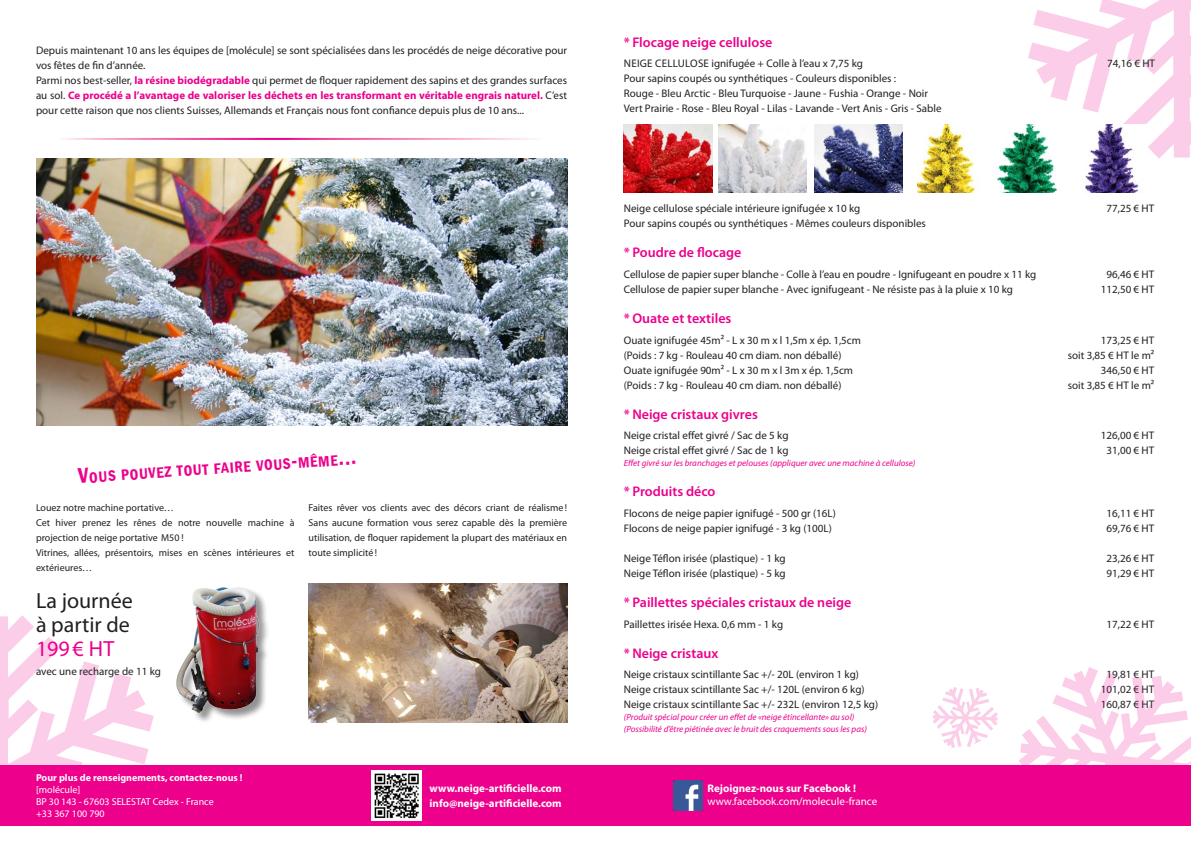
<style>
.page{position:relative;width:1191px;height:842px;background:#fff}
.page>*{position:absolute;margin:0;border:0;box-sizing:border-box;transform-origin:0 0}
.t1{font:22px/24px "Myriad Pro";color:#231f20}
.t2{font:22px "Myriad Pro";color:#ec008c}
.t3{font:600 condensed 15.4px "Franklin Gothic";color:#ec008c}
.t4{font:600 14px "Myriad Pro";color:#ec008c}
.t5{font:11px/15px "Myriad Pro";color:#231f20}
.t6{font:700 11px/15px "Myriad Pro";color:#fff}
.t7{font:11px "Myriad Pro";color:#fff}
.t8{font:10px/15px "Myriad Pro";color:#231f20}
.t9{font:10px/12px "Myriad Pro";color:#fff}
.t10{font:700 10px "Myriad Pro";color:#fff}
.t11{font:italic 9px/12px "Myriad Pro";color:#ec008c}
.s1{font-weight:700;color:#ec008c}
.s2{font-size:22px}
</style>
<div class="page">
<svg style="left:1028px;top:0;width:163px;height:159px"></svg>
<svg style="left:0;top:615px;width:154px;height:150px"></svg>
<svg style="left:933px;top:687px;width:65px;height:61px"></svg>
<svg style="left:1019px;top:667px;width:172px;height:98px"></svg>
<div style="left:177px;top:588px;width:93px;height:136px;background:#231f20;opacity:.49"></div>
<img style="left:176px;top:587px;width:94px;height:126px">
<img style="left:624px;top:124px;width:88px;height:69px">
<img style="left:718px;top:125px;width:88px;height:67px">
<img style="left:814px;top:125px;width:88px;height:67px">
<img style="left:996px;top:125px;width:65px;height:67px">
<img style="left:1077px;top:125px;width:69px;height:67px">
<img style="left:917px;top:125px;width:59px;height:67px">
<img style="left:36px;top:159px;width:531px;height:267px">
<div style="left:0;top:765px;width:1191px;height:61px;background:#ec008c"></div>
<img style="left:673px;top:781px;width:30px;height:29px">
<img style="left:371px;top:770px;width:51px;height:50px">
<img style="left:309px;top:583px;width:258px;height:139px">
<p class="t5" style="left:36px;top:42px;width:532px">Depuis maintenant 10 ans les équipes de [molécule] se sont spécialisées dans les procédés de neige décorative pour vos fêtes de fin d’année.<br>Parmi nos best-seller, <span class="s1">la résine biodégradable</span> qui permet de floquer rapidement des sapins et des grandes surfaces au sol. <span class="s1">Ce procédé a l’avantage de valoriser les déchets en les transformant en véritable engrais naturel.</span> C’est pour cette raison que nos clients Suisses, Allemands et Français nous font confiance depuis plus de 10 ans...</p>
<h2 class="t3" style="left:78px;top:468px;width:280px;rotate:-4deg"><span class="s2">V</span>ous pouvez tout faire vous<span class="s2">-</span>même<span class="s2">...</span></h2>
<p class="t8" style="left:36px;top:500px;width:260px">Louez notre machine portative…<br>Cet hiver prenez les rênes de notre nouvelle machine à projection de neige portative M50 !<br>Vitrines, allées, présentoirs, mises en scènes intérieures et extérieures…</p>
<p class="t8" style="left:309px;top:500px;width:260px;text-align:justify">Faites rêver vos clients avec des décors criant de réalisme!<br>Sans aucune formation vous serez capable dès la première utilisation, de floquer rapidement la plupart des matériaux en toute simplicité!</p>
<h1 class="t1" style="left:36px;top:588px;width:98px">La journée à partir de</h1>
<h1 class="t2" style="left:36px;top:635px;width:80px">199€ hT</h1>
<p class="t5" style="left:36px;top:663px;width:126px">avec une recharge de 11 kg</p>
<p class="t4" style="left:624px;top:33px;width:150px">* Flocage neige cellulose</p>
<p class="t5" style="left:624px;top:56px;width:14px">Neige</p>
<p class="t5" style="left:655px;top:56px;width:7px">cell</p>
<p class="t5" style="left:678px;top:56px;width:14px">ulose</p>
<p class="t5" style="left:711px;top:56px;width:153px">ignifugée + Colle à l’eau x 7,75 kg</p>
<p class="t5" style="left:1107px;top:56px;width:49px">74,16 € HT</p>
<p class="t5" style="left:624px;top:71px;width:319px">Pour sapins coupés ou synthétiques - Couleurs disponibles :<br>Rouge - Bleu Arctic - Bleu Turquoise - Jaune - Fushia - Orange - Noir<br>Vert Prairie - Rose - Bleu Royal - Lilas - Lavande - Vert Anis - Gris - Sable</p>
<p class="t5" style="left:624px;top:201px;width:238px">Neige cellulose spéciale intérieure ignifugée x 10 kg</p>
<p class="t5" style="left:1106px;top:201px;width:49px">77,25 € HT</p>
<p class="t5" style="left:624px;top:216px;width:304px">Pour sapins coupés ou synthétiques - Mêmes couleurs disponibles</p>
<p class="t4" style="left:624px;top:244px;width:119px">* Poudre de flocage</p>
<p class="t5" style="left:624px;top:267px;width:414px">Cellulose de papier super blanche - Colle à l’eau en poudre - Ignifugeant en poudre x 11 kg</p>
<p class="t5" style="left:1106px;top:267px;width:49px">96,46 € HT</p>
<p class="t5" style="left:624px;top:282px;width:391px">Cellulose de papier super blanche - Avec ignifugeant - Ne résiste pas à la pluie x 10 kg</p>
<p class="t5" style="left:1100px;top:282px;width:55px">112,50 € HT</p>
<p class="t4" style="left:624px;top:309px;width:109px">* Ouate et textiles</p>
<p class="t5" style="left:624px;top:332px;width:239px">Ouate ignifugée 45m² - L x 30 m x l 1,5m x ép. 1,5cm</p>
<p class="t5" style="left:1100px;top:332px;width:55px">173,25 € HT</p>
<p class="t5" style="left:624px;top:347px;width:219px">(Poids : 7 kg - Rouleau 40 cm diam. non déballé)</p>
<p class="t5" style="left:1067px;top:347px;width:88px">soit 3,85 € HT le m²</p>
<p class="t5" style="left:624px;top:362px;width:231px">Ouate ignifugée 90m² - L x 30 m x l 3m x ép. 1,5cm</p>
<p class="t5" style="left:1100px;top:362px;width:55px">346,50 € HT</p>
<p class="t5" style="left:624px;top:377px;width:219px">(Poids : 7 kg - Rouleau 40 cm diam. non déballé)</p>
<p class="t5" style="left:1067px;top:377px;width:88px">soit 3,85 € HT le m²</p>
<p class="t4" style="left:624px;top:405px;width:135px">* Neige cristaux givres</p>
<p class="t5" style="left:624px;top:428px;width:166px">Neige cristal effet givré / Sac de 5 kg</p>
<p class="t5" style="left:1100px;top:428px;width:55px">126,00 € HT</p>
<p class="t5" style="left:624px;top:443px;width:166px">Neige cristal effet givré / Sac de 1 kg</p>
<p class="t5" style="left:1106px;top:443px;width:49px">31,00 € HT</p>
<p class="t11" style="left:624px;top:457px;width:293px">Effet givré sur les branchages et pelouses (appliquer avec une machine à cellulose)</p>
<p class="t4" style="left:624px;top:483px;width:93px">* Produits déco</p>
<p class="t5" style="left:624px;top:506px;width:213px">Flocons de neige papier ignifugé - 500 gr (16L)</p>
<p class="t5" style="left:1106px;top:506px;width:49px">16,11 € HT</p>
<p class="t5" style="left:624px;top:521px;width:209px">Flocons de neige papier ignifugé - 3 kg (100L)</p>
<p class="t5" style="left:1106px;top:521px;width:49px">69,76 € HT</p>
<p class="t5" style="left:624px;top:551px;width:163px">Neige Téflon irisée (plastique) - 1 kg</p>
<p class="t5" style="left:1106px;top:551px;width:49px">23,26 € HT</p>
<p class="t5" style="left:624px;top:566px;width:163px">Neige Téflon irisée (plastique) - 5 kg</p>
<p class="t5" style="left:1106px;top:566px;width:49px">91,29 € HT</p>
<p class="t4" style="left:624px;top:593px;width:229px">* Paillettes spéciales cristaux de neige</p>
<p class="t5" style="left:624px;top:616px;width:161px">Paillettes irisée Hexa. 0,6 mm - 1 kg</p>
<p class="t5" style="left:1106px;top:616px;width:49px">17,22 € HT</p>
<p class="t4" style="left:624px;top:644px;width:96px">* Neige cristaux</p>
<p class="t5" style="left:624px;top:667px;width:237px">Neige cristaux scintillante Sac +/- 20L (environ 1 kg)</p>
<p class="t5" style="left:1106px;top:667px;width:49px">19,81 € HT</p>
<p class="t5" style="left:624px;top:682px;width:242px">Neige cristaux scintillante Sac +/- 120L (environ 6 kg)</p>
<p class="t5" style="left:1100px;top:682px;width:55px">101,02 € HT</p>
<p class="t5" style="left:624px;top:697px;width:256px">Neige cristaux scintillante Sac +/- 232L (environ 12,5 kg)</p>
<p class="t5" style="left:1100px;top:697px;width:55px">160,87 € HT</p>
<p class="t11" style="left:624px;top:711px;width:245px">(Produit spécial pour créer un effet de «neige étincellante» au sol) (Possibilité d’être piétinée avec le bruit des craquements sous les pas)</p>
<p class="t10" style="left:36px;top:771px;width:208px">Pour plus de renseignements, contactez-nous !</p>
<p class="t9" style="left:36px;top:784px;width:179px">[molécule]<br>BP 30 143 - 67603 SELESTAT Cedex - France +33 367 100 790</p>
<p class="t6" style="left:707px;top:781px;width:150px">Rejoignez-nous sur Facebook !</p>
<p class="t6" style="left:429px;top:781px;width:134px">www.neige-artificielle.com info@neige-artificielle.com</p>
<p class="t7" style="left:707px;top:795px;width:171px">www.facebook.com/molecule-france</p>
</div>
